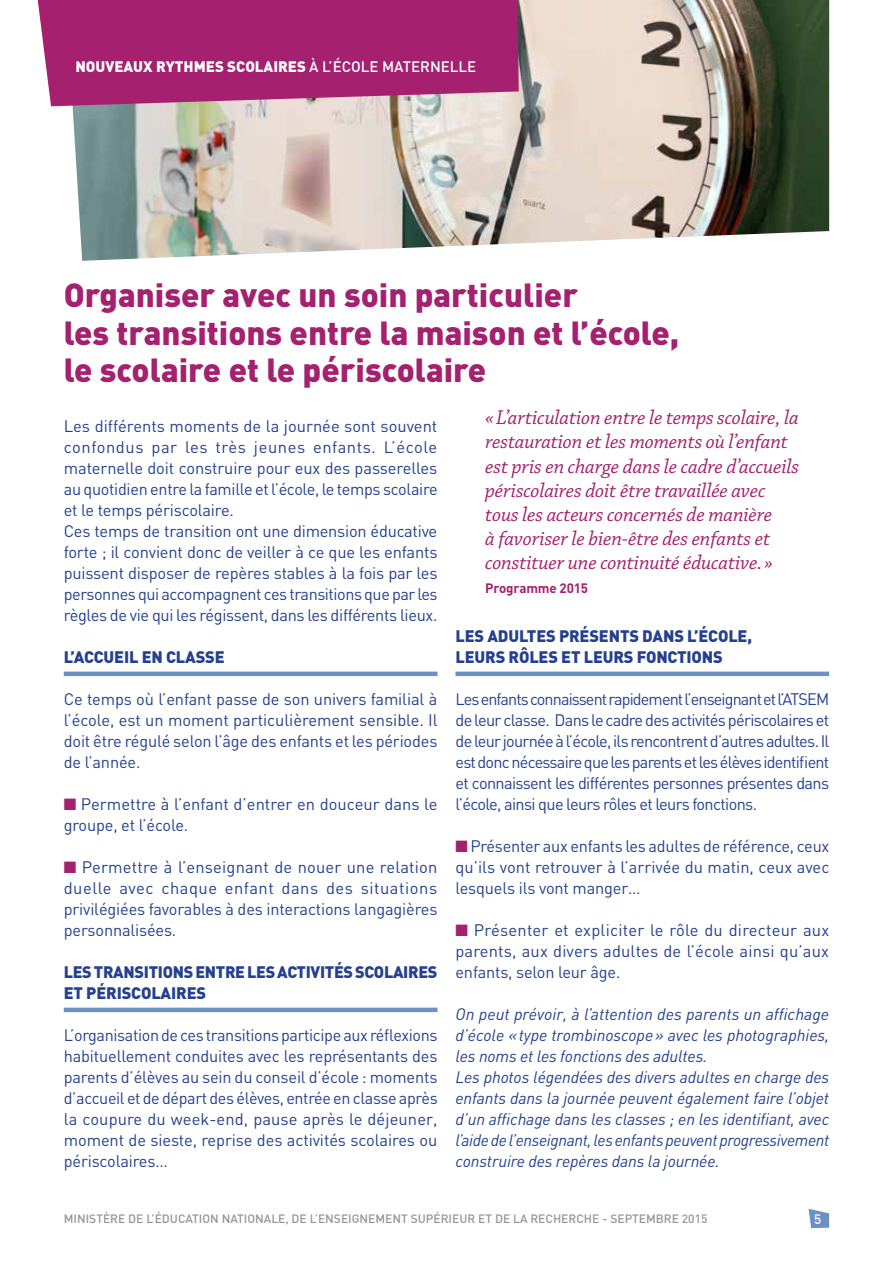
<style>
.page{position:relative;width:893px;height:1263px;background:#fff}
.page>*{position:absolute;margin:0;border:0;box-sizing:border-box;transform-origin:0 0}
.t1{font:900 33px/37.5px "DIN";color:#a5206e}
.t2{font:italic 21px/24px "Chaparral Pro";letter-spacing:-.005em;color:#a5206e}
.t3{font:16.5px/21px "DIN";letter-spacing:-.01em;color:#25408f;text-align:justify}
.t4{font:italic 16.5px/21px "DIN";letter-spacing:-.01em;color:#25408f}
.t5{font:900 16.5px "DIN";letter-spacing:.05em;color:#25408f}
.t6{font:900 15px "DIN";color:#fff}
.t7{font:700 13.5px "DIN";letter-spacing:-.01em;color:#a5206e}
.t8{font:500 13.5px "DIN";color:#fff}
.t9{font:500 12px "DIN";color:#939598}
.s1{font-weight:500}
.s2{color:#a5206e}
</style>
<div class="page">
<svg style="left:809px;top:1209px;width:20px;height:19px"></svg>
<hr style="left:64px;top:672px;width:373px;height:4px;background:#6b90c6">
<hr style="left:64px;top:1008px;width:373px;height:4px;background:#6b90c6">
<hr style="left:455px;top:672px;width:374px;height:4px;background:#6b90c6">
<img style="left:72px;top:0;width:757px;height:261px">
<svg style="left:38px;top:0;width:481px;height:106px;background:#a92e75"></svg>
<p class="t6" style="left:75px;top:57px;width:402px">NOUVEAUX RYTHMES SCOLAIRES <span class="s1">À L’ÉCOLE MATERNELLE</span></p>
<h1 class="t1" style="left:64px;top:275px;width:617px">ORGANISER AVEC UN SOIN PARTICULIER<br>LES TRANSITIONS ENTRE LA MAISON ET L’ÉCOLE,<br>LE SCOLAIRE ET LE PÉRISCOLAIRE</h1>
<p class="t3" style="left:64px;top:415px;width:375px;text-align:left">Les différents moments de la journée sont souvent confondus par les très jeunes enfants. L’école maternelle doit construire pour eux des passerelles au quotidien entre la famille et l’école, le temps scolaire et le temps périscolaire.<br>Ces temps de transition ont une dimension éducative forte ; il convient donc de veiller à ce que les enfants puissent disposer de repères stables à la fois par les personnes qui accompagnent ces transitions que par les règles de vie qui les régissent, dans les différents lieux.</p>
<p class="t5" style="left:64px;top:646px;width:21px">L’ACCUEIL</p>
<p class="t5" style="left:142px;top:646px;width:35px">EN CLASSE</p>
<p class="t3" style="left:64px;top:688px;width:375px">Ce temps où l’enfant passe de son univers familial à l’école, est un moment particulièrement sensible. Il doit être régulé selon l’âge des enfants et les périodes de l’année.</p>
<p class="t3" style="left:64px;top:793px;width:375px"><span class="s2">■</span> Permettre à l’enfant d’entrer en douceur dans le groupe, et l’école.</p>
<p class="t3" style="left:64px;top:856px;width:375px"><span class="s2">■</span> Permettre à l’enseignant de nouer une relation duelle avec chaque enfant dans des situations privilégiées favorables à des interactions langagières personnalisées.</p>
<p class="t5" style="left:64px;top:961px;width:41px">LES TRANSITIONS</p>
<p class="t5" style="left:195px;top:961px;width:11px">ENTRE</p>
<p class="t5" style="left:247px;top:961px;width:10px">LES</p>
<p class="t5" style="left:277px;top:961px;width:10px">ACTIVIT</p>
<p class="t5" style="left:334px;top:961px;width:32px">ÉSSCOLAIRES</p>
<p class="t5" style="left:64px;top:982px;width:53px">ET PÉRISCOLAIRES</p>
<p class="t3" style="left:64px;top:1024px;width:375px">L’organisation de ces transitions participe aux réflexions habituellement conduites avec les représentants des parents d’élèves au sein du conseil d’école : moments d’accueil et de départ des élèves, entrée en classe après la coupure du week-end, pause après le déjeuner, moment de sieste, reprise des activités scolaires ou périscolaires…</p>
<p class="t2" style="left:485px;top:407px;width:315px">«L’articulation entre le temps scolaire, la restauration et les moments où l’enfant est pris en charge dans le cadre d’accueils périscolaires doit être travaillée avec tous les acteurs concernés de manière<br>à favoriser le bien-être des enfants et constituer une continuité éducative. »</p>
<p class="t7" style="left:485px;top:579px;width:104px">Programme 2015</p>
<p class="t5" style="left:455px;top:625px;width:64px">LES ADULTES</p>
<p class="t5" style="left:559px;top:625px;width:42px">PRÉSENTS</p>
<p class="t5" style="left:642px;top:625px;width:22px">DANS</p>
<p class="t5" style="left:687px;top:625px;width:32px">L’ÉCOLE</p>
<p class="t5" style="left:747px;top:625px;width:6px">,</p>
<p class="t5" style="left:455px;top:646px;width:11px">LEURS</p>
<p class="t5" style="left:508px;top:646px;width:31px">RÔLES</p>
<p class="t5" style="left:561px;top:646px;width:34px">ET LEURS</p>
<p class="t5" style="left:637px;top:646px;width:20px">FONCTIONS</p>
<p class="t3" style="left:455px;top:688px;width:375px">Les enfants connaissent rapidement l’enseignant et l’ATSEM de leur classe. Dans le cadre des activités périscolaires et de leur journée à l’école, ils rencontrent d’autres adultes. Il est donc nécessaire que les parents et les élèves identifient et connaissent les différentes personnes présentes dans l’école, ainsi que leurs rôles et leurs fonctions.</p>
<p class="t3" style="left:455px;top:835px;width:375px"><span class="s2">■</span> Présenter aux enfants les adultes de référence, ceux qu’ils vont retrouver à l’arrivée du matin, ceux avec lesquels ils vont manger…</p>
<p class="t3" style="left:455px;top:919px;width:375px"><span class="s2">■</span> Présenter et expliciter le rôle du directeur aux parents, aux divers adultes de l’école ainsi qu’aux enfants, selon leur âge.</p>
<p class="t4" style="left:455px;top:1003px;width:375px">On peut prévoir, à l’attention des parents un affichage d’école «type trombinoscope» avec les photographies, les noms et les fonctions des adultes.<br>Les photos légendées des divers adultes en charge des enfants dans la journée peuvent également faire l’objet d’un affichage dans les classes ; en les identifiant, avec l’aide de l’enseignant, les enfants peuvent progressivement construire des repères dans la journée.</p>
<p class="t9" style="left:64px;top:1211px;width:262px">MINISTÈRE DE L’ÉDUCATION NATIONALE, DE L’ENSEI</p>
<p class="t9" style="left:352px;top:1211px;width:17px">GNEMENT</p>
<p class="t9" style="left:411px;top:1211px;width:31px">SUPÉRIEUR</p>
<p class="t9" style="left:478px;top:1211px;width:61px">ETDELAREC</p>
<p class="t9" style="left:553px;top:1211px;width:17px">HERC</p>
<p class="t9" style="left:584px;top:1211px;width:125px">HE - SEPTEMBRE 2015</p>
<p class="t8" style="left:814px;top:1211px;width:9px">5</p>
</div>
